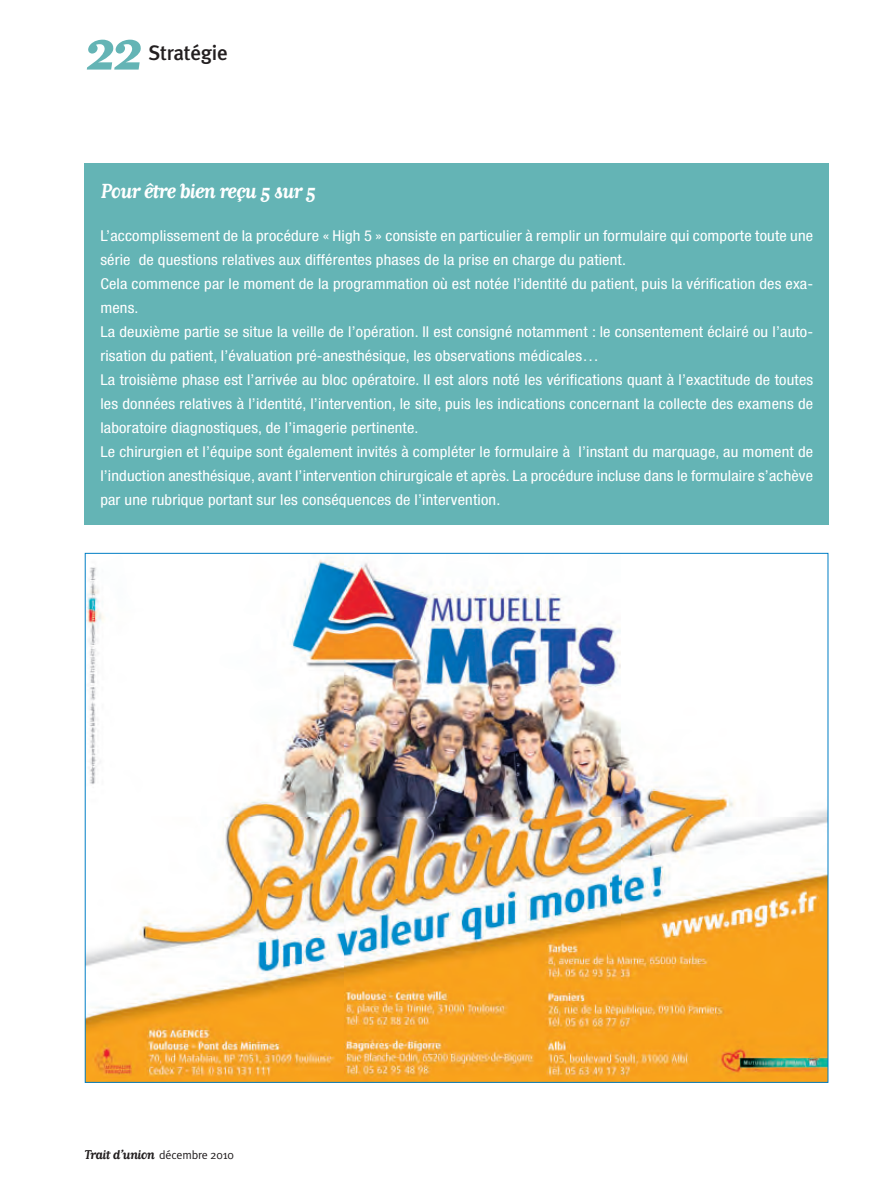
<style>
.page{position:relative;width:893px;height:1191px;background:#fff}
.page>*{position:absolute;margin:0;border:0;box-sizing:border-box;transform-origin:0 0}
.t1{font:700 67.5px "Matrix Script";color:#64b4b5}
.t2{font:700 24px "Matrix Script";letter-spacing:-.04em;color:#fff;scale:.95 1}
.t3{font:500 21px "Meta Plus";letter-spacing:-.015em;color:#231f20}
.t4{font:condensed 15px/24px "Helvetica Neue";letter-spacing:.01em;color:#fff;scale:1.1 1}
.t5{font:700 15px "Matrix Script";letter-spacing:-.04em;color:#231f20}
.s1{font-family:"Meta Plus Normal";font-weight:400;font-size:12px}
</style>
<div class="page">
<img style="left:87px;top:559px;width:739px;height:521px">
<div style="left:85px;top:163px;width:744px;height:362px;background:#64b4b5"></div>
<h1 class="t1" style="left:85px;top:7px;width:60px">22</h1>
<h3 class="t3" style="left:149px;top:42px;width:81px">Stratégie</h3>
<h2 class="t2" style="left:100px;top:176px;width:229px">Pour être bien reçu 5 sur 5</h2>
<p class="t4" style="left:100px;top:225px;width:650px">L’accomplissement de la procédure « High 5 » consiste en particulier à remplir un formulaire qui comporte toute une série de questions relatives aux différentes phases de la prise en charge du patient.<br>Cela commence par le moment de la programmation où est notée l’identité du patient, puis la vérification des exa&shy;mens.<br>La deuxième partie se situe la veille de l’opération. Il est consigné notamment : le consentement éclairé ou l’auto&shy;risation du patient, l’évaluation pré-anesthésique, les observations médicales…<br>La troisième phase est l’arrivée au bloc opératoire. Il est alors noté les vérifications quant à l’exactitude de toutes les données relatives à l’identité, l’intervention, le site, puis les indications concernant la collecte des examens de laboratoire diagnostiques, de l’imagerie pertinente.<br>Le chirurgien et l’équipe sont également invités à compléter le formulaire à l’instant du marquage, au moment de l’induction anesthésique, avant l’intervention chirurgicale et après. La procédure incluse dans le formulaire s’achève par une rubrique portant sur les conséquences de l’intervention.</p>
<p class="t5" style="left:85px;top:1145px;width:150px">Trait d’union <span class="s1">décembre 2010</span></p>
</div>
